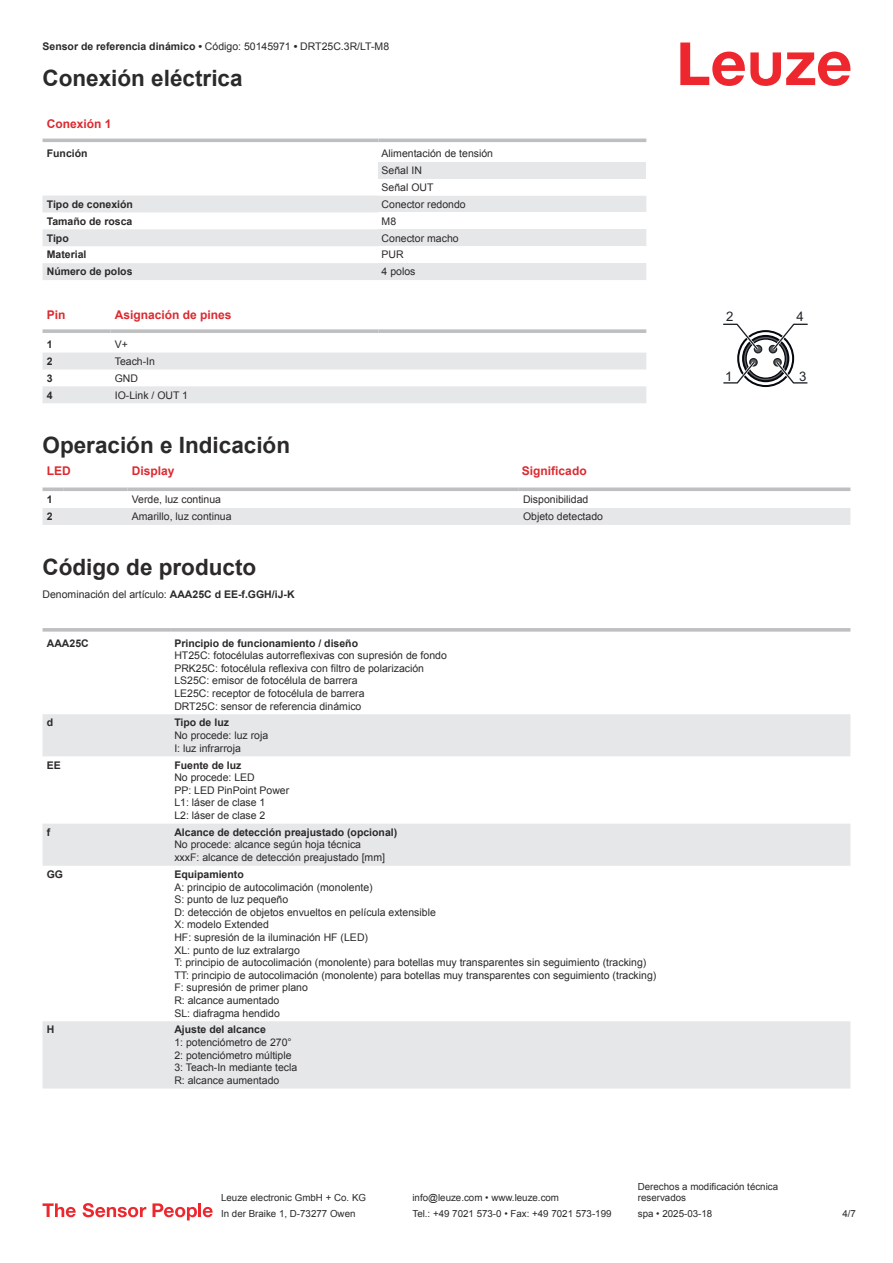
<style>
.page{position:relative;width:893px;height:1263px;background:#fff}
.page>*{position:absolute;margin:0;border:0;box-sizing:border-box;transform-origin:0 0}
.t1{font:700 22.5px "Arial";color:#2b292a}
.t2{font:13.2px "Arial";color:#1e2328}
.t3{font:700 12px "Arial";color:#db2a30}
.t4{font:10.5px/12.6px "Arial";color:#2b292a}
.t5{font:700 10.5px "Arial";color:#2b292a}
.t6{font:9.75px/11.7px "Arial";color:#2b292a}
.s1{font-weight:700}
</style>
<div class="page">
<svg style="left:680px;top:43px;width:170px;height:43px"></svg>
<svg style="left:43px;top:138px;width:603px;height:58px"></svg>
<svg style="left:43px;top:196px;width:335px;height:84px;fill:#e6e7e9"></svg>
<hr style="left:43px;top:139px;width:335px;height:3px;background:#bdbfc1">
<hr style="left:378px;top:139px;width:268px;height:3px;background:#bdbfc1">
<svg style="left:378px;top:145px;width:268px;height:51px"></svg>
<div style="left:378px;top:162px;width:268px;height:17px;background:#e6e7e9"></div>
<div style="left:378px;top:196px;width:268px;height:16px;background:#e6e7e9"></div>
<div style="left:378px;top:229px;width:268px;height:17px;background:#e6e7e9"></div>
<div style="left:378px;top:263px;width:268px;height:17px;background:#e6e7e9"></div>
<svg style="left:43px;top:352px;width:603px;height:1px"></svg>
<svg style="left:43px;top:353px;width:603px;height:50px"></svg>
<svg style="left:43px;top:329px;width:68px;height:4px"></svg>
<svg style="left:111px;top:329px;width:267px;height:4px"></svg>
<svg style="left:378px;top:329px;width:268px;height:4px"></svg>
<div style="left:43px;top:508px;width:807px;height:17px;background:#e6e7e9"></div>
<svg style="left:43px;top:487px;width:21px;height:4px"></svg>
<svg style="left:64px;top:487px;width:64px;height:4px"></svg>
<svg style="left:128px;top:487px;width:391px;height:4px;background:#c5c7c8"></svg>
<svg style="left:519px;top:487px;width:331px;height:4px"></svg>
<svg style="left:43px;top:714px;width:807px;height:374px"></svg>
<svg style="left:43px;top:628px;width:127px;height:4px"></svg>
<svg style="left:170px;top:628px;width:680px;height:4px;background:#c3c5c7"></svg>
<svg style="left:723px;top:323px;width:85px;height:64px"></svg>
<svg style="left:43px;top:1203px;width:33px;height:14px"></svg>
<svg style="left:83px;top:1203px;width:63px;height:14px"></svg>
<svg style="left:153px;top:1203px;width:44px;height:17px"></svg>
<hr style="left:198px;top:1203px;width:3px;height:14px;background:#ed272d">
<svg style="left:203px;top:1207px;width:10px;height:10px"></svg>
<p class="t4" style="left:43px;top:41px;width:348px"><span class="s1">Sensor de referencia dinámico •</span> Código: 50145971 <span class="s1">•</span> DRT25C.3R/LT-M8</p>
<h1 class="t1" style="left:43px;top:70px;width:202px">Conexión eléctrica</h1>
<p class="t3" style="left:47px;top:119px;width:66px">Conexión 1</p>
<p class="t5" style="left:47px;top:149px;width:42px">Función</p>
<p class="t4" style="left:382px;top:146px;width:113px;line-height:17px">Alimentación de tensión<br>Señal IN<br>Señal OUT</p>
<p class="t5" style="left:47px;top:200px;width:88px">Tipo de conexión</p>
<p class="t4" style="left:382px;top:199px;width:86px">Conector redondo</p>
<p class="t5" style="left:47px;top:217px;width:87px">Tamaño de rosca</p>
<p class="t4" style="left:382px;top:216px;width:16px">M8</p>
<p class="t5" style="left:47px;top:234px;width:23px">Tipo</p>
<p class="t4" style="left:382px;top:233px;width:79px">Conector macho</p>
<p class="t5" style="left:47px;top:251px;width:41px">Material</p>
<p class="t4" style="left:382px;top:249px;width:24px">PUR</p>
<p class="t5" style="left:47px;top:268px;width:87px">Número de polos</p>
<p class="t4" style="left:382px;top:266px;width:35px">4 polos</p>
<p class="t3" style="left:47px;top:310px;width:20px">Pin</p>
<p class="t3" style="left:115px;top:310px;width:118px">Asignación de pines</p>
<p class="t5" style="left:47px;top:340px;width:7px">1</p>
<p class="t4" style="left:115px;top:339px;width:15px">V+</p>
<p class="t5" style="left:47px;top:357px;width:7px">2</p>
<p class="t4" style="left:115px;top:356px;width:42px">Teach-In</p>
<p class="t5" style="left:47px;top:374px;width:7px">3</p>
<p class="t4" style="left:115px;top:373px;width:25px">GND</p>
<p class="t5" style="left:47px;top:391px;width:7px">4</p>
<p class="t4" style="left:115px;top:389px;width:75px">IO-Link / OUT 1</p>
<h1 class="t1" style="left:43px;top:437px;width:249px">Operación e Indicación</h1>
<p class="t3" style="left:47px;top:467px;width:25px">LED</p>
<p class="t3" style="left:132px;top:467px;width:44px">Display</p>
<p class="t3" style="left:522px;top:467px;width:66px">Significado</p>
<p class="t5" style="left:47px;top:496px;width:7px">1</p>
<p class="t4" style="left:132px;top:494px;width:91px">Verde, luz continua</p>
<p class="t4" style="left:523px;top:494px;width:67px">Disponibilidad</p>
<p class="t5" style="left:47px;top:512px;width:7px">2</p>
<p class="t4" style="left:132px;top:511px;width:101px">Amarillo, luz continua</p>
<p class="t4" style="left:523px;top:511px;width:81px">Objeto detectado</p>
<h1 class="t1" style="left:43px;top:559px;width:215px">Código de producto</h1>
<p class="t4" style="left:43px;top:589px;width:254px">Denominación del artículo: <span class="s1">AAA25C d EE-f.GGH/iJ-K</span></p>
<p class="t5" style="left:47px;top:639px;width:43px">AAA25C</p>
<p class="t5" style="left:174px;top:639px;width:185px">Principio de funcionamiento / diseño</p>
<p class="t4" style="left:174px;top:650px;width:274px">HT25C: fotocélulas autorreflexivas con supresión de fondo PRK25C: fotocélula reflexiva con filtro de polarización LS25C: emisor de fotocélula de barrera<br>LE25C: receptor de fotocélula de barrera<br>DRT25C: sensor de referencia dinámico</p>
<p class="t5" style="left:47px;top:719px;width:8px">d</p>
<p class="t5" style="left:174px;top:719px;width:56px">Tipo de luz</p>
<p class="t4" style="left:174px;top:730px;width:95px">No procede: luz roja<br>I: luz infrarroja</p>
<p class="t5" style="left:47px;top:761px;width:16px">EE</p>
<p class="t5" style="left:174px;top:761px;width:69px">Fuente de luz</p>
<p class="t4" style="left:174px;top:772px;width:116px">No procede: LED<br>PP: LED PinPoint Power<br>L1: láser de clase 1<br>L2: láser de clase 2</p>
<p class="t5" style="left:47px;top:828px;width:5px">f</p>
<p class="t5" style="left:174px;top:828px;width:224px">Alcance de detección preajustado (opcional)</p>
<p class="t4" style="left:174px;top:839px;width:212px">No procede: alcance según hoja técnica xxxF: alcance de detección preajustado [mm]</p>
<p class="t5" style="left:47px;top:870px;width:18px">GG</p>
<p class="t5" style="left:174px;top:870px;width:71px">Equipamiento</p>
<p class="t4" style="left:174px;top:881px;width:484px">A: principio de autocolimación (monolente)<br>S: punto de luz pequeño<br>D: detección de objetos envueltos en película extensible<br>X: modelo Extended<br>HF: supresión de la iluminación HF (LED)<br>XL: punto de luz extralargo<br>T: principio de autocolimación (monolente) para botellas muy transparentes sin seguimiento (tracking)<br>TT: principio de autocolimación (monolente) para botellas muy transparentes con seguimiento (tracking)<br>F: supresión de primer plano<br>R: alcance aumentado<br>SL: diafragma hendido</p>
<p class="t5" style="left:47px;top:1026px;width:9px">H</p>
<p class="t5" style="left:174px;top:1026px;width:93px">Ajuste del alcance</p>
<p class="t4" style="left:174px;top:1037px;width:124px">1: potenciómetro de 270°<br>2: potenciómetro múltiple<br>3: Teach-In mediante tecla<br>R: alcance aumentado</p>
<p class="t2" style="left:726px;top:311px;width:9px">2</p>
<p class="t2" style="left:796px;top:311px;width:9px">4</p>
<p class="t2" style="left:725px;top:371px;width:9px">1</p>
<p class="t2" style="left:799px;top:371px;width:9px">3</p>
<p class="t6" style="left:221px;top:1193px;width:146px">Leuze electronic GmbH + Co. KG</p>
<p class="t6" style="left:412px;top:1193px;width:148px">info@leuze.com • www.leuze.com</p>
<p class="t6" style="left:638px;top:1181px;width:142px">Derechos a modificación técnica reservados</p>
<p class="t6" style="left:221px;top:1209px;width:136px">In der Braike 1, D-73277 Owen</p>
<p class="t6" style="left:412px;top:1209px;width:201px">Tel.: +49 7021 573-0 • Fax: +49 7021 573-199</p>
<p class="t6" style="left:638px;top:1209px;width:76px">spa • 2025-03-18</p>
<p class="t6" style="left:842px;top:1209px;width:15px">4 /7</p>
</div>
